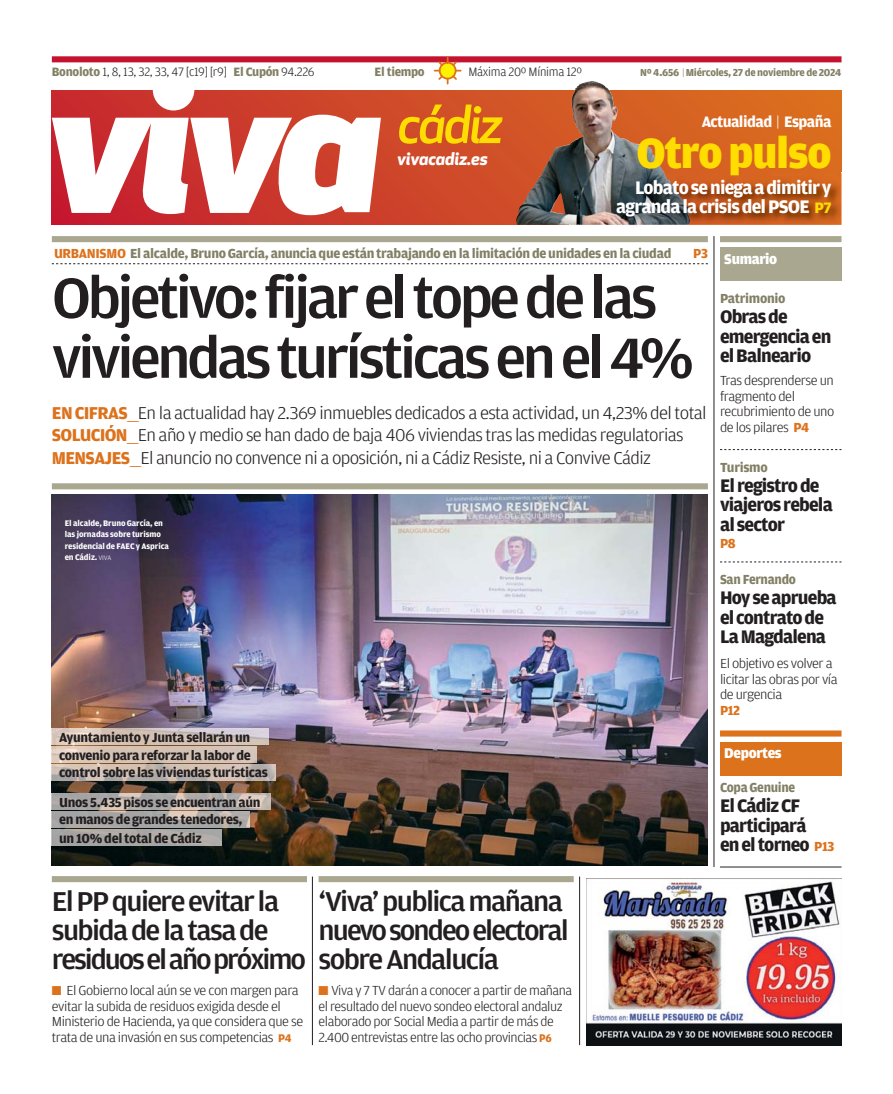
<style>
.page{position:relative;width:893px;height:1094px;background:#fff}
.page>*{position:absolute;margin:0;border:0;box-sizing:border-box;transform-origin:0 0}
.t1{font:500 60px/60px "Amplitude";letter-spacing:-.06em;color:#231f20;scale:1.05 1}
.t2{font:italic 500 51.45px "Apex New";letter-spacing:-.045em;color:#fd0}
.t3{font:900 45px "Amplitude";letter-spacing:-.025em;color:#fd0}
.t4{font:500 28.95px/29px "Amplitude";letter-spacing:-.055em;color:#231f20;scale:1.05 1}
.t5{font:700 19.35px/19.4px "Amplitude";letter-spacing:-.045em;color:#231f20}
.t6{font:700 19.35px/19.4px "Amplitude";letter-spacing:-.045em;color:#fff;text-align:right}
.t7{font:300 18.15px/22.2px "Amplitude";letter-spacing:-.035em;color:#231f20;scale:1.05 1}
.t8{font:italic 700 17.1px "Apex New";letter-spacing:-.005em;color:#fff}
.t9{font:700 16.05px "Amplitude";letter-spacing:-.035em;color:#fff}
.t10{font:900 15px "Amplitude";letter-spacing:-.025em;color:#fff}
.t11{font:300 13.95px/15.5px "Amplitude";letter-spacing:-.035em;color:#231f20;scale:1.05 1}
.t12{font:700 13.95px/17.1px "Amplitude";letter-spacing:-.025em;color:#231f20}
.t13{font:300 13.95px/15.5px "Amplitude";letter-spacing:-.035em;color:#231f20}
.t14{font:700 13.95px "Amplitude";letter-spacing:-.025em;color:#827f64}
.t15{font:700 13.95px "Amplitude";letter-spacing:-.025em;color:#827f64;scale:.96 1}
.t16{font:700 13.95px "Amplitude";letter-spacing:-.035em;color:#dc721c}
.t17{font:300 12.9px "Amplitude";letter-spacing:-.02em;color:#231f20}
.t18{font:700 12.9px "Amplitude";letter-spacing:-.025em;color:#827f64}
.t19{font:700 10.65px "Amplitude";letter-spacing:-.025em;color:#827f64}
.t20{font:700 8.55px/11.2px "Amplitude";letter-spacing:-.015em;color:#fff}
.s1{font-weight:700;color:#827f64}
.s2{font-weight:300}
.s3{font-size:16.05px;color:#fd0}
.s4{color:#dc721c}
.s5{font-weight:700;color:#dc721c}
.s6{font-weight:300;font-size:6.9px}
.s7{font-size:13.95px;color:#dc721c}
.s8{font-weight:700;font-size:11.85px;color:#dc721c}
</style>
<div class="page">
<svg style="left:52px;top:90px;width:789px;height:135px;background:#d25325"></svg>
<svg style="left:52px;top:90px;width:329px;height:125px"></svg>
<div style="left:52px;top:56px;width:789px;height:6px;background:#c4122f"></div>
<svg style="left:434px;top:60px;width:26px;height:24px"></svg>
<img style="left:516px;top:81px;width:174px;height:144px">
<img style="left:690px;top:173px;width:152px;height:66px">
<img style="left:569px;top:173px;width:121px;height:52px">
<hr style="left:312px;top:876px;width:1px;height:169px;background:#231f20">
<div style="left:318px;top:876px;width:255px;height:6px;background:#a9a790"></div>
<div style="left:52px;top:876px;width:255px;height:6px;background:#a9a790"></div>
<div style="left:52px;top:483px;width:655px;height:6px;background:#a9a790"></div>
<img style="left:52px;top:494px;width:655px;height:371px">
<div style="left:720px;top:247px;width:121px;height:34px;background:#a9a790"></div>
<hr style="left:713px;top:236px;width:1px;height:631px;background:#231f20">
<svg style="left:720px;top:449px;width:121px;height:1px"></svg>
<svg style="left:720px;top:561px;width:121px;height:1px"></svg>
<div style="left:720px;top:236px;width:121px;height:6px;background:#a9a790"></div>
<div style="left:52px;top:236px;width:655px;height:6px;background:#a9a790"></div>
<svg style="left:52px;top:263px;width:655px;height:1px"></svg>
<hr style="left:579px;top:876px;width:1px;height:169px;background:#231f20">
<div style="left:720px;top:730px;width:121px;height:6px;background:#dc721c"></div>
<div style="left:720px;top:741px;width:121px;height:34px;background:#dc721c"></div>
<svg style="left:51px;top:728px;width:1px;height:16px"></svg>
<img style="left:52px;top:728px;width:216px;height:16px">
<img style="left:52px;top:746px;width:205px;height:16px">
<img style="left:52px;top:765px;width:224px;height:15px">
<svg style="left:51px;top:793px;width:1px;height:16px"></svg>
<img style="left:52px;top:793px;width:219px;height:16px">
<img style="left:52px;top:811px;width:198px;height:16px">
<img style="left:52px;top:829px;width:170px;height:16px">
<img style="left:586px;top:878px;width:255px;height:167px">
<hr style="left:720px;top:866px;width:121px;height:1px;background:#231f20">
<p class="t17" style="left:52px;top:66px;width:264px"><span class="s1">Bonoloto</span> 1, 8, 13, 32, 33, 47 [c19] [r9] <span class="s1">El Cupón</span> 94.226</p>
<p class="t18" style="left:374px;top:66px;width:52px">El tiempo</p>
<p class="t17" style="left:468px;top:66px;width:115px">Máxima 20º Mínima 12º</p>
<p class="t19" style="left:640px;top:68px;width:203px">Nº 4.656 <span class="s2">|</span> Miércoles, 27 de noviembre de 2024</p>
<h2 class="t2" style="left:397px;top:95px;width:106px">cádiz</h2>
<p class="t8" style="left:397px;top:149px;width:92px">vivacadiz.es</p>
<p class="t9" style="left:701px;top:115px;width:131px">Actualidad <span class="s2">|</span> España</p>
<h3 class="t3" style="left:636px;top:136px;width:197px">Otro pulso</h3>
<h3 class="t6" style="left:616px;top:179px;width:217px">Lobato se niega a dimitir y agranda la crisis del PSOE <span class="s3">P7</span></h3>
<p class="t14" style="left:54px;top:247px;width:619px"><span class="s4">URBANISMO</span> El alcalde, Bruno García, anuncia que están trabajando en la limitación de unidades en la ciudad</p>
<p class="t16" style="left:693px;top:247px;width:16px">P3</p>
<h1 class="t1" style="left:52px;top:272px;width:613px">Objetivo: fijar el tope de las viviendas turísticas en el 4%</h1>
<p class="t7" style="left:52px;top:403px;width:625px"><span class="s5">EN CIFRAS</span><span class="s4">___</span>En la actualidad hay 2.369 inmuebles dedicados a esta actividad, un 4,23% del total<br><span class="s5">SOLUCIÓN</span><span class="s4">___</span>En año y medio se han dado de baja 406 viviendas tras las medidas regulatorias<br><span class="s5">MENSAJES</span><span class="s4">___</span>El anuncio no convence ni a oposición, ni a Cádiz Resiste, ni a Convive Cádiz</p>
<p class="t20" style="left:65px;top:518px;width:106px">El alcalde, Bruno García, en las jornadas sobre turismo residencial de FAEC y Asprica en Cádiz. <span class="s6">VIVA</span></p>
<p class="t12" style="left:59px;top:730px;width:210px">Ayuntamiento y Junta sellarán un convenio para reforzar la labor de control sobre las viviendas turísticas</p>
<p class="t12" style="left:59px;top:795px;width:203px">Unos 5.435 pisos se encuentran aún en manos de grandes tenedores,</p>
<p class="t12" style="left:59px;top:831px;width:144px">un 10% del total de Cádiz</p>
<p class="t10" style="left:724px;top:253px;width:54px">Sumario</p>
<p class="t14" style="left:720px;top:293px;width:67px">Patrimonio</p>
<h3 class="t5" style="left:720px;top:308px;width:113px">Obras de emergencia en el Balneario</h3>
<p class="t11" style="left:720px;top:374px;width:110px">Tras desprenderse un fragmento del recubrimiento de uno de los pilares <span class="s5">P4</span></p>
<p class="t14" style="left:720px;top:462px;width:49px">Turismo</p>
<h3 class="t5" style="left:720px;top:477px;width:114px">El registro de viajeros rebela al sector</h3>
<p class="t16" style="left:720px;top:537px;width:17px">P8</p>
<p class="t15" style="left:720px;top:574px;width:81px">San Fernando</p>
<h3 class="t5" style="left:720px;top:589px;width:118px">Hoy se aprueba el contrato de<br>La Magdalena</h3>
<p class="t11" style="left:720px;top:657px;width:113px">El objetivo es volver a licitar las obras por vía de urgencia</p>
<p class="t16" style="left:720px;top:704px;width:22px">P12</p>
<p class="t10" style="left:724px;top:747px;width:59px">Deportes</p>
<p class="t15" style="left:720px;top:782px;width:80px">Copa Genuine</p>
<h3 class="t5" style="left:720px;top:797px;width:116px">El Cádiz CF participará<br>en el torneo <span class="s7">P13</span></h3>
<h3 class="t4" style="left:318px;top:888px;width:234px">‘Viva’ publica mañana</h3>
<h3 class="t4" style="left:318px;top:917px;width:240px">nuevo sondeo electoral</h3>
<h3 class="t4" style="left:52px;top:946px;width:427px">residuos el año próximo sobre Andalucía</h3>
<p class="t11" style="left:52px;top:983px;width:241px"><span class="s4">■</span> El Gobierno local aún se ve con margen para evitar la subida de residuos exigida desde el Ministerio de Hacienda, ya que considera que se trata de una invasión en sus competencias <span class="s8">P4</span></p>
<h3 class="t4" style="left:52px;top:888px;width:218px">El PP quiere evitar la subida de la tasa de</h3>
<p class="t13" style="left:318px;top:983px;width:255px"><span class="s4">■</span> Viva y 7 TV darán a conocer a partir de mañana el resultado del nuevo sondeo electoral andaluz elaborado por Social Media a partir de más de 2.400 entrevistas entre las ocho provincias <span class="s8">P6</span></p>
</div>
